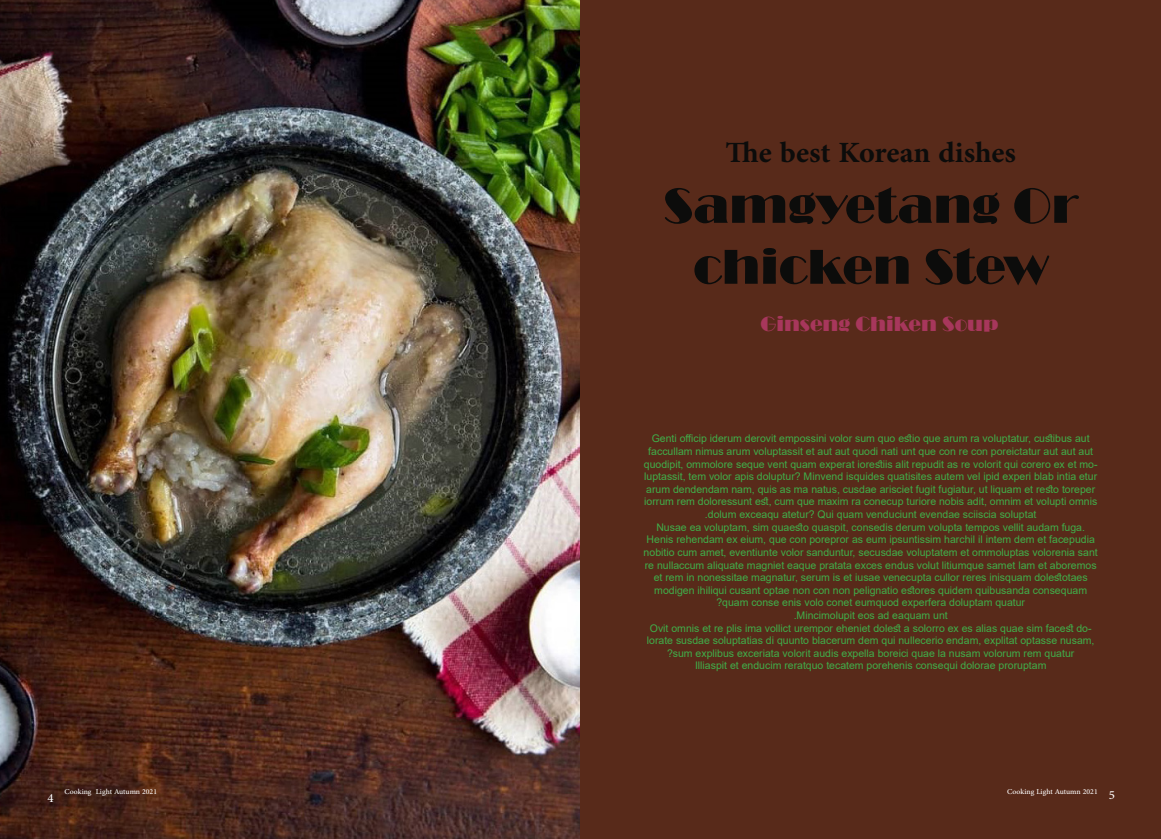
<style>
.page{position:relative;width:1161px;height:839px;background:#fff}
.page>*{position:absolute;margin:0;border:0;box-sizing:border-box;transform-origin:0 0}
.t1{font:50.75px/60.9px "Broadway";color:#0c0c0b;text-align:center}
.t2{font:700 41.12px "Adobe Arabic";color:#0c0c0b}
.t3{font:21px "Broadway";color:#a7375c}
.t4{font:17.5px "Adobe Arabic";color:#fff}
.t5{font:10.5px/12.6px "Arial";color:#40ae49;text-align:center}
.t6{font:10.5px "Adobe Arabic";color:#fff}
</style>
<div class="page">
<img style="left:0;top:0;width:580px;height:838px">
<div style="left:580px;top:0;width:581px;height:838px;background:#582a1a"></div>
<p class="t4" style="left:48px;top:785px;width:8px">4</p>
<p class="t6" style="left:64px;top:784px;width:94px">Cooking Light Autumn 2021</p>
<p class="t2" style="left:725px;top:123px;width:292px">The best Korean dishes</p>
<p class="t1" style="left:663px;top:175px;width:417px">Samgyetang Or chicken Stew</p>
<p class="t3" style="left:760px;top:311px;width:239px">Ginseng Chiken Soup</p>
<p class="t5" style="left:644px;top:432px;width:455px">Genti officip iderum derovit empossini volor sum quo estio que arum ra voluptatur, custibus aut faccullam nimus arum voluptassit et aut aut quodi nati unt que con re con poreictatur aut aut aut quodipit, ommolore seque vent quam experat iorestiis alit repudit as re volorit qui corero ex et mo&shy;luptassit, tem volor apis doluptur? Minvend isquides quatisites autem vel ipid experi blab intia etur arum dendendam nam, quis as ma natus, cusdae arisciet fugit fugiatur, ut liquam et resto toreper iorrum rem doloressunt est, cum que maxim ra conecup turiore nobis adit, omnim et volupti omnis .dolum exceaqu atetur? Qui quam venduciunt evendae sciiscia soluptat</p>
<p class="t5" style="left:644px;top:520px;width:456px">Nusae ea voluptam, sim quaesto quaspit, consedis derum volupta tempos vellit audam fuga.<br>Henis rehendam ex eium, que con porepror as eum ipsuntissim harchil il intem dem et facepudia nobitio cum amet, eventiunte volor sanduntur, secusdae voluptatem et ommoluptas volorenia sant re nullaccum aliquate magniet eaque pratata exces endus volut litiumque samet lam et aboremos et rem in nonessitae magnatur, serum is et iusae venecupta cullor reres inisquam dolestotaes modigen ihiliqui cusant optae non con non pelignatio estores quidem quibusanda consequam ?quam conse enis volo conet eumquod experfera doluptam quatur</p>
<p class="t5" style="left:794px;top:608px;width:156px">.Mincimolupit eos ad eaquam unt</p>
<p class="t5" style="left:647px;top:621px;width:449px">Ovit omnis et re plis ima vollict urempor eheniet dolest a solorro ex es alias quae sim facest do&shy;lorate susdae soluptatias di quunto blacerum dem qui nullecerio endam, explitat optasse nusam, ?sum explibus exceriata volorit audis expella boreici quae la nusam volorum rem quatur</p>
<p class="t5" style="left:695px;top:659px;width:353px">Illiaspit et enducim reratquo tecatem porehenis consequi dolorae proruptam</p>
<p class="t6" style="left:1007px;top:784px;width:92px">Cooking Light Autumn 2021</p>
<p class="t4" style="left:1109px;top:782px;width:8px">5</p>
</div>
